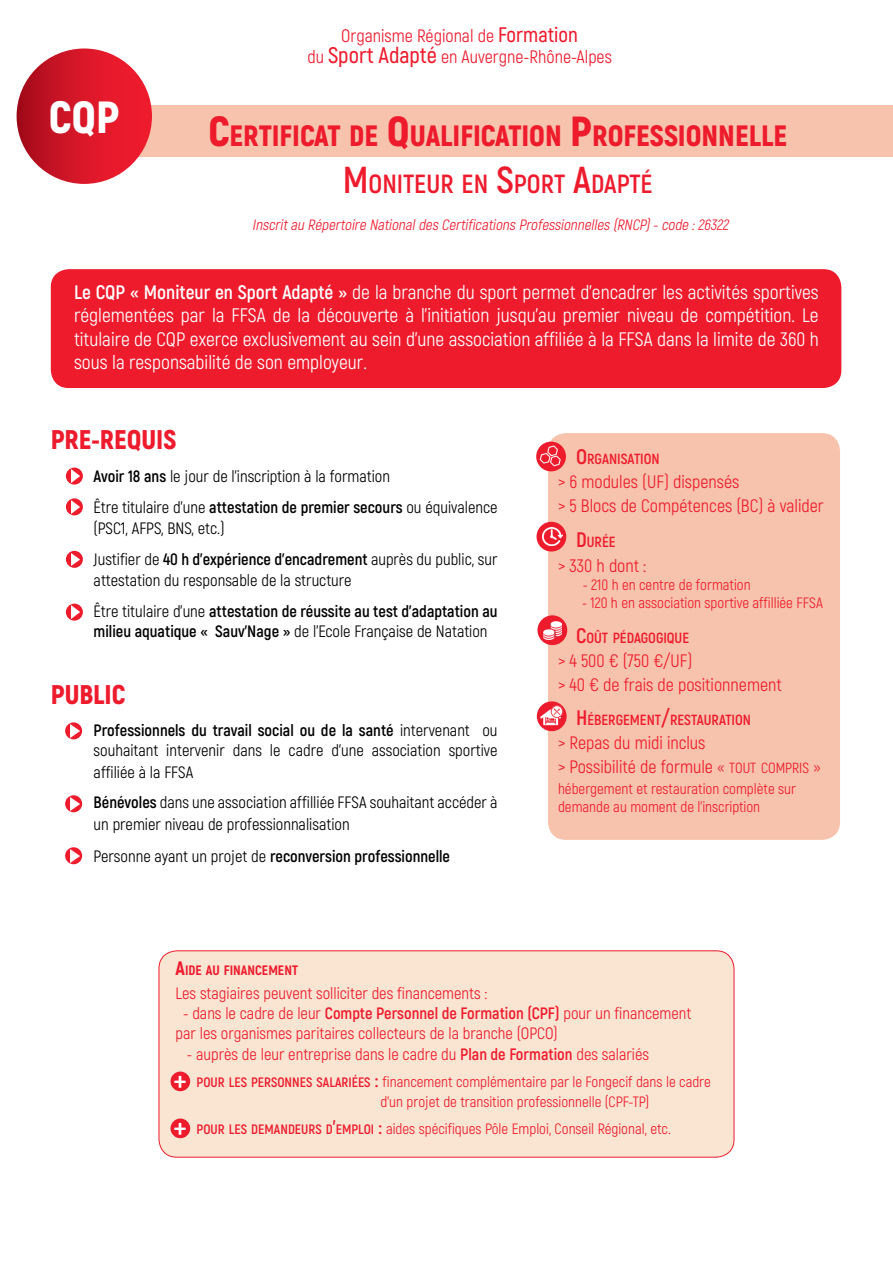
<style>
.page{position:relative;width:893px;height:1263px;background:#fff}
.page>*{position:absolute;margin:0;border:0;box-sizing:border-box;transform-origin:0 0}
.t1{font:900 45px "Akrobat";color:#fff}
.t2{font:900 29.4px "Akrobat";color:#ee1b2d}
.t3{font:900 27px "Akrobat";letter-spacing:-.01em;color:#ee1b2d}
.t4{font:700 26.25px "Akrobat";color:#ee1b2d}
.t5{font:700 25.5px/47px "Calibri";color:#fff}
.t6{font:19.5px/23.4px "Akrobat";color:#fff;text-align:justify}
.t7{font:18px/24px "Akrobat";color:#ee1b2d}
.t8{font:16.5px/30.6px "Akrobat";color:#000}
.t9{font:16.5px/19.8px "Akrobat";color:#ee1b2d}
.t10{font:15px/19.5px "Akrobat";color:#ee1b2d}
.t11{font:italic 15px "Akrobat";color:#ee1b2d}
.t12{font:700 14.7px "Akrobat";color:#ee1b2d}
.t13{font:800 13.65px "Akrobat";color:#ee1b2d}
.s1{font-weight:600;font-size:21px}
.s2{font-weight:600;font-size:22.5px}
.s3{font-size:42px}
.s4{font-size:37.5px}
.s5{font-weight:700}
.s6{font-size:21px}
.s7{font-size:14.7px}
.s8{font-size:19.5px}
.s9{font-weight:700;font-size:13.65px}
.s10{font-weight:700;font-size:19.5px}
</style>
<div class="page">
<div style="left:66px;top:106px;width:827px;height:51px;background:#f7c3ac"></div>
<div style="left:51px;top:269px;width:790px;height:119px;background:#ee1b2d;border-radius:18px"></div>
<div style="left:159px;top:951px;width:575px;height:206px;background:#fae5d3;border-radius:18px"></div>
<div style="left:159px;top:950px;width:575px;height:207px;border:1px solid #ee1b2d;border-radius:18px"></div>
<div style="left:17px;top:49px;width:135px;height:135px;background:linear-gradient(to right,#ac0d1d,#fc1f32);border-radius:68px"></div>
<svg style="left:65px;top:722px;width:17px;height:17px"></svg>
<svg style="left:71px;top:725px;width:8px;height:12px"></svg>
<svg style="left:65px;top:795px;width:17px;height:17px"></svg>
<svg style="left:71px;top:798px;width:8px;height:12px"></svg>
<svg style="left:65px;top:847px;width:17px;height:17px"></svg>
<svg style="left:71px;top:849px;width:8px;height:13px"></svg>
<svg style="left:66px;top:468px;width:17px;height:17px"></svg>
<svg style="left:72px;top:470px;width:8px;height:13px"></svg>
<svg style="left:66px;top:551px;width:17px;height:17px"></svg>
<svg style="left:72px;top:553px;width:8px;height:13px"></svg>
<svg style="left:66px;top:604px;width:17px;height:17px"></svg>
<svg style="left:72px;top:606px;width:8px;height:13px"></svg>
<svg style="left:66px;top:498px;width:17px;height:17px"></svg>
<svg style="left:72px;top:501px;width:8px;height:12px"></svg>
<div style="left:171px;top:1071px;width:19px;height:20px;background:#ee1b2d;border-radius:50%"></div>
<div style="left:171px;top:1118px;width:19px;height:20px;background:#ee1b2d;border-radius:50%"></div>
<div style="left:548px;top:433px;width:292px;height:407px;background:#f7c3ac;border-radius:18px"></div>
<svg style="left:537px;top:615px;width:30px;height:30px"></svg>
<img style="left:543px;top:621px;width:18px;height:18px">
<div style="left:536px;top:522px;width:30px;height:29px;background:#ee1b2d;border-radius:50%"></div>
<img style="left:543px;top:528px;width:19px;height:18px">
<svg style="left:537px;top:701px;width:30px;height:30px"></svg>
<img style="left:538px;top:703px;width:27px;height:24px">
<div style="left:536px;top:442px;width:30px;height:29px;background:#ee1b2d;border-radius:50%"></div>
<img style="left:539px;top:445px;width:23px;height:23px">
<h1 class="t1" style="left:49px;top:88px;width:72px">CQP</h1>
<p class="t7" style="left:307px;top:26px;width:306px;line-height:21px;text-align:center">Organisme Régional de <span class="s1">Formation<br></span>du <span class="s2">Sport Adapté</span> en Auvergne-Rhône-Alpes</p>
<h2 class="t2" style="left:208px;top:117px;width:580px"><span class="s3">C</span>ERTIFICAT DE <span class="s3">Q</span>UALIFICATION <span class="s3">P</span>ROFESSIONNELLE</h2>
<h3 class="t4" style="left:343px;top:167px;width:311px"><span class="s4">M</span>ONITEUR EN <span class="s4">S</span>PORT <span class="s4">A</span>DAPTÉ</h3>
<p class="t11" style="left:252px;top:216px;width:481px">Inscritau Répertoire Nationaldes Certifications Professionnelles (RNCP)-code :26322</p>
<p class="t6" style="left:74px;top:280px;width:746px"><span class="s5">Le CQP « Moniteur en Sport Adapté »</span> de la branche du sport permet d’encadrer les activités sportives réglementées par la FFSA de la découverte à l’initiation jusqu’au premier niveau de compétition. Le titulaire de CQP exerce exclusivement au sein d’une association affiliée à la FFSA dans la limite de 360 h sous la responsabilité de son employeur.</p>
<h3 class="t3" style="left:51px;top:422px;width:103px">PRE-REQUIS</h3>
<p class="t8" style="left:94px;top:461px;width:405px"><span class="s5">Avoir 18 ans</span> le jour de l’inscription à la formation<br>Être titulaire d’une <span class="s5">attestation de premier secours</span> ou équivalence</p>
<p class="t8" style="left:94px;top:513px;width:405px">(PSC1, AFPS, BNS, etc.)<br>Justifier de <span class="s5">40 h d’expérience d’encadrement</span> auprès du public, sur</p>
<p class="t8" style="left:94px;top:565px;width:405px">attestation du responsable de la structure<br>Être titulaire d’une <span class="s5">attestation de réussite au test d’adaptation au</span></p>
<p class="t8" style="left:94px;top:616px;width:395px"><span class="s5">milieu aquatique « Sauv’Nage »</span> de l’Ecole Française de Natation</p>
<h3 class="t3" style="left:51px;top:677px;width:76px">PUBLIC</h3>
<p class="t8" style="left:94px;top:720px;width:405px;line-height:19.8px"><span class="s5">Professionnels du travail social ou de la santé</span> intervenant ou souhaitant intervenir dans le cadre d’une association sportive</p>
<p class="t8" style="left:94px;top:756px;width:405px">affiliée à la FFSA<br><span class="s5">Bénévoles</span> dans une association affilliée FFSA souhaitant accéder à</p>
<p class="t8" style="left:94px;top:808px;width:358px;line-height:32.4px">un premier niveau de professionnalisation<br>Personne ayant un projet de <span class="s5">reconversion professionnelle</span></p>
<p class="t12" style="left:576px;top:450px;width:85px"><span class="s6">O</span>RGANISATION</p>
<p class="t7" style="left:558px;top:470px;width:267px">&gt; 6 modules (UF) dispensés<br>&gt; 5 Blocs de Compétences (BC) à valider</p>
<p class="t12" style="left:576px;top:532px;width:41px"><span class="s6">D</span>URÉE</p>
<p class="t7" style="left:558px;top:554px;width:90px">&gt; 330 h dont :</p>
<p class="t10" style="left:583px;top:575px;width:169px">- 210 h en centre de formation</p>
<p class="t10" style="left:582px;top:593px;width:242px">- 120 h en association sportive affilliée FFSA</p>
<p class="t12" style="left:576px;top:628px;width:115px"><span class="s6">C</span>OÛT PÉDAGOGIQUE</p>
<p class="t7" style="left:558px;top:648px;width:225px">&gt; 4 500 € (750 €/UF)<br>&gt; 40 € de frais de positionnement</p>
<p class="t12" style="left:576px;top:711px;width:176px"><span class="s6">H</span>ÉBERGEMENT<span class="s6">/</span>RESTAURATION</p>
<p class="t7" style="left:558px;top:731px;width:264px">&gt; Repas du midi inclus<br>&gt; Possibilité de formule « <span class="s7">TOUT COMPRIS</span> »</p>
<p class="t10" style="left:558px;top:780px;width:240px;line-height:18px">hébergement et restauration complète sur demande au moment de l’inscription</p>
<p class="t13" style="left:176px;top:961px;width:124px"><span class="s8">A</span>IDE AU FINANCEMENT</p>
<p class="t9" style="left:176px;top:983px;width:313px">Les stagiaires peuvent solliciter des financements :</p>
<p class="t9" style="left:176px;top:1003px;width:517px;text-indent:8px">- dans le cadre de leur <span class="s5">Compte Personnel de Formation (CPF)</span> pour un financement par les organismes paritaires collecteurs de la branche (OPCO)</p>
<p class="t9" style="left:187px;top:1044px;width:464px">- auprès de leur entreprise dans le cadre du <span class="s5">Plan de Formation</span> des salariés</p>
<p class="t10" style="left:380px;top:1072px;width:332px;text-indent:-184px"><span class="s9">POUR LES PERSONNES SALARIÉES</span> <span class="s10">:</span> financement complémentaire par le Fongecif dans le cadre d’un projet de transition professionnelle (CPF-TP)</p>
<p class="t10" style="left:196px;top:1118px;width:476px"><span class="s9">POUR LES DEMANDEURS D</span><span class="s10">’</span><span class="s9">EMPLOI</span> <span class="s10">:</span> aides spécifiques Pôle Emploi, Conseil Régional, etc.</p>
<h3 class="t5" style="left:174px;top:1056px;width:14px">+ +</h3>
</div>
